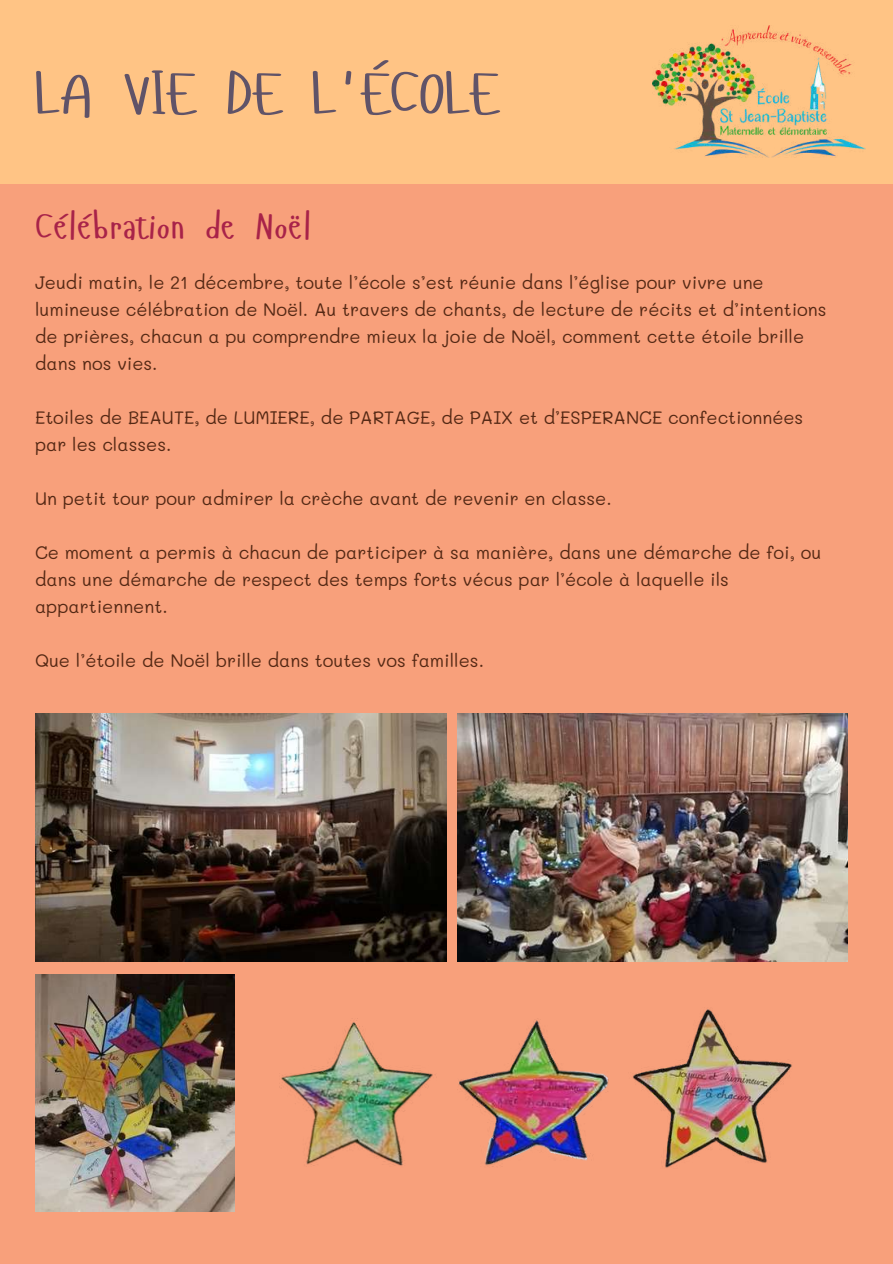
<style>
.page{position:relative;width:893px;height:1264px;background:#fff}
.page>*{position:absolute;margin:0;border:0;box-sizing:border-box;transform-origin:0 0}
.t1{font:60px "Hangyaboly";color:#605368}
.t2{font:36px "Hangyaboly";letter-spacing:.02em;color:#a82349}
.t3{font:18px/27px "Mali";color:#542814}
</style>
<div class="page">
<div style="left:0;top:0;width:892px;height:1263px;background:#ffc485"></div>
<div style="left:0;top:184px;width:892px;height:1079px;background:#f8a07b"></div>
<img style="left:652px;top:25px;width:213px;height:132px">
<img style="left:36px;top:974px;width:199px;height:237px">
<img style="left:36px;top:713px;width:410px;height:248px">
<img style="left:458px;top:713px;width:389px;height:248px">
<img style="left:281px;top:1018px;width:152px;height:148px">
<img style="left:458px;top:1020px;width:151px;height:147px">
<img style="left:633px;top:1009px;width:159px;height:159px">
<h1 class="t1" style="left:35px;top:55px;width:465px">LA VIE DE L'ÉCOLE</h1>
<h2 class="t2" style="left:36px;top:204px;width:277px">Célébration de Noël</h2>
<p class="t3" style="left:35px;top:268px;width:793px">Jeudi matin, le 21 décembre, toute l’école s’est réunie dans l’église pour vivre une lumineuse célébration de Noël. Au travers de chants, de lecture de récits et d’intentions de prières, chacun a pu comprendre mieux la joie de Noël, comment cette étoile brille dans nos vies.</p>
<p class="t3" style="left:35px;top:403px;width:769px">Etoiles de BEAUTE, de LUMIERE, de PARTAGE, de PAIX et d’ESPERANCE confectionnées par les classes.</p>
<p class="t3" style="left:35px;top:484px;width:578px">Un petit tour pour admirer la crèche avant de revenir en classe.</p>
<p class="t3" style="left:35px;top:538px;width:787px">Ce moment a permis à chacun de participer à sa manière, dans une démarche de foi, ou dans une démarche de respect des temps forts vécus par l’école à laquelle ils appartiennent.</p>
<p class="t3" style="left:35px;top:646px;width:450px">Que l’étoile de Noël brille dans toutes vos familles.</p>
</div>
